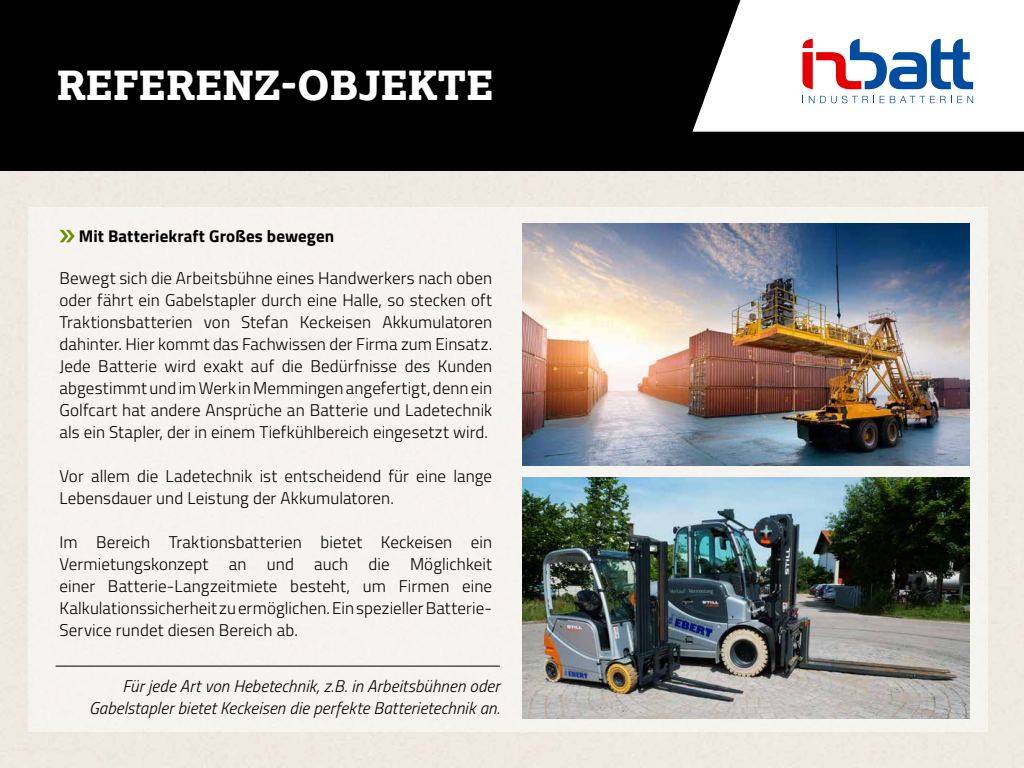
<style>
.page{position:relative;width:1024px;height:768px;background:#fff}
.page>*{position:absolute;margin:0;border:0;box-sizing:border-box;transform-origin:0 0}
.t1{font:800 40px "Lexia";color:#fff}
.t2{font:300 17px/22px "Titillium";letter-spacing:.005em;color:#000;text-align:justify}
.t3{font:italic 300 17px/22px "Titillium";letter-spacing:.01em;color:#000;text-align:right}
.t4{font:700 17px "Titillium";letter-spacing:.005em;color:#000}
</style>
<div class="page">
<div style="left:0;top:170px;width:1024px;height:598px;background:#eeeae1"></div>
<div style="left:0;top:0;width:1024px;height:170px;background:#000"></div>
<div style="left:28px;top:207px;width:960px;height:525px;background:#f6f4ef"></div>
<svg style="left:692px;top:0;width:332px;height:132px;background:#e5e5e5"></svg>
<svg style="left:803px;top:96px;width:71px;height:7px"></svg>
<svg style="left:880px;top:96px;width:93px;height:7px"></svg>
<svg style="left:802px;top:39px;width:171px;height:50px;background:#a6a4c0"></svg>
<svg style="left:60px;top:230px;width:15px;height:12px"></svg>
<img style="left:522px;top:224px;width:447px;height:242px">
<hr style="left:56px;top:666px;width:444px;height:1px;background:#000">
<img style="left:522px;top:477px;width:447px;height:242px">
<h1 class="t1" style="left:57px;top:59px;width:439px">REFERENZ-OBJEKTE</h1>
<p class="t4" style="left:79px;top:223px;width:257px">Mit Batteriekraft Großes bewegen</p>
<p class="t2" style="left:60px;top:267px;width:434px">Bewegt sich die Arbeitsbühne eines Handwerkers nach oben oder fährt ein Gabelstapler durch eine Halle, so stecken oft Traktionsbatterien von Stefan Keckeisen Akkumulatoren dahinter. Hier kommt das Fachwissen der Firma zum Einsatz.<br>Jede Batterie wird exakt auf die Bedürfnisse des Kunden abgestimmt und im Werk in Memmingen angefertigt, denn ein Golfcart hat andere Ansprüche an Batterie und Ladetechnik als ein Stapler, der in einem Tiefkühlbereich eingesetzt wird.</p>
<p class="t2" style="left:60px;top:465px;width:434px">Vor allem die Ladetechnik ist entscheidend für eine lange<br>Lebensdauer und Leistung der Akkumulatoren.</p>
<p class="t2" style="left:60px;top:531px;width:434px">Im Bereich Traktionsbatterien bietet Keckeisen ein Vermietungskonzept an und auch die Möglichkeit einer Batterie-Langzeitmiete besteht, um Firmen eine Kalkulationssicherheit zu ermöglichen. Ein spezieller Batterie-Service rundet diesen Bereich ab.</p>
<p class="t3" style="left:89px;top:674px;width:412px">Für jede Art von Hebetechnik, z.B. in Arbeitsbühnen oder<br>Gabelstapler bietet Keckeisen die perfekte Batterietechnik an.</p>
</div>
